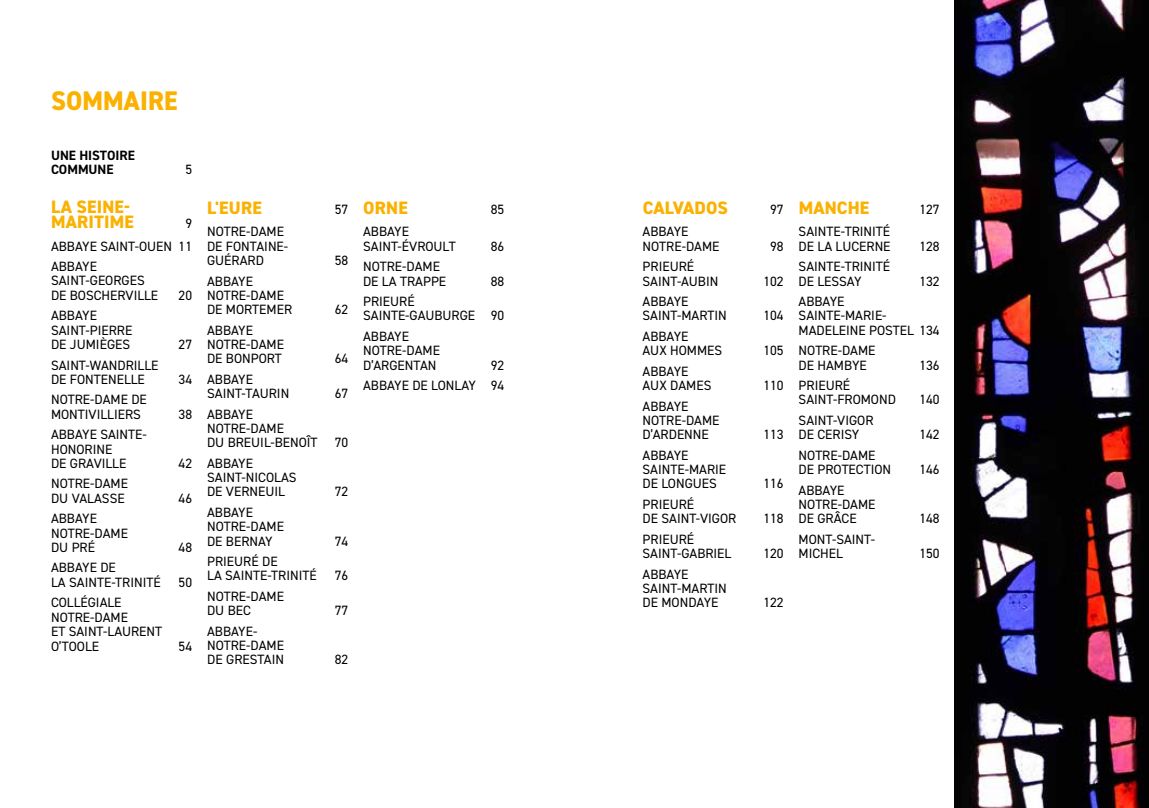
<style>
.page{position:relative;width:1149px;height:808px;background:#fff}
.page>*{position:absolute;margin:0;border:0;box-sizing:border-box;transform-origin:0 0}
.t1{font:800 27px "DIN2014";letter-spacing:.005em;color:#fab100;scale:.95 1}
.t2{font:800 18px/15px "DIN2014";letter-spacing:.01em;color:#fab100}
.t3{font:13.5px/14.2px "DIN2014";color:#000}
.t4{font:700 13.5px/14.2px "DIN2014";color:#000}
</style>
<div class="page">
<img style="left:954px;top:0;width:194px;height:808px">
<h1 class="t1" style="left:51px;top:83px;width:134px">SOMMAIRE</h1>
<p class="t4" style="left:51px;top:148px;width:85px">UNE HISTOIRE<br>COMMUNE</p>
<p class="t3" style="left:185px;top:162px;width:8px">5</p>
<h2 class="t2" style="left:51px;top:199px;width:84px">LA SEINE-<br>MARITIME</h2>
<p class="t3" style="left:51px;top:212px;width:143px;line-height:22.8px;text-align:right">9<br>ABBAYE SAINT-OUEN 11</p>
<p class="t3" style="left:51px;top:259px;width:109px">ABBAYE<br>SAINT-GEORGES<br>DE BOSCHERVILLE</p>
<p class="t3" style="left:179px;top:288px;width:15px">20</p>
<p class="t3" style="left:51px;top:308px;width:83px">ABBAYE<br>SAINT-PIERRE<br>DE JUMIÈGES</p>
<p class="t3" style="left:51px;top:357px;width:109px">SAINT-WANDRILLE<br>DE FONTENELLE</p>
<p class="t3" style="left:51px;top:392px;width:97px">NOTRE-DAME DE<br>MONTIVILLIERS</p>
<p class="t3" style="left:51px;top:427px;width:97px">ABBAYE SAINTE-<br>HONORINE<br>DE GRAVILLE</p>
<p class="t3" style="left:51px;top:476px;width:78px">NOTRE-DAME<br>DU VALASSE</p>
<p class="t3" style="left:51px;top:511px;width:78px">ABBAYE<br>NOTRE-DAME<br>DU PRÉ</p>
<p class="t3" style="left:51px;top:560px;width:111px">ABBAYE DE<br>LA SAINTE-TRINITÉ</p>
<p class="t3" style="left:51px;top:595px;width:113px">COLLÉGIALE<br>NOTRE-DAME<br>ET SAINT-LAURENT<br>O’TOOLE</p>
<p class="t3" style="left:179px;top:337px;width:15px">27</p>
<p class="t3" style="left:179px;top:372px;width:15px">34</p>
<p class="t3" style="left:179px;top:407px;width:15px">38</p>
<p class="t3" style="left:179px;top:456px;width:15px">42</p>
<p class="t3" style="left:179px;top:491px;width:15px">46</p>
<p class="t3" style="left:179px;top:540px;width:15px">48</p>
<p class="t3" style="left:179px;top:575px;width:15px">50</p>
<p class="t3" style="left:179px;top:639px;width:15px">54</p>
<h2 class="t2" style="left:207px;top:200px;width:56px">L'EURE</h2>
<p class="t3" style="left:334px;top:202px;width:15px">57</p>
<p class="t3" style="left:207px;top:224px;width:83px">NOTRE-DAME<br>DE FONTAINE-<br>GUÉRARD</p>
<p class="t3" style="left:334px;top:253px;width:15px">58</p>
<p class="t3" style="left:207px;top:273px;width:86px">ABBAYE<br>NOTRE-DAME<br>DE MORTEMER</p>
<p class="t3" style="left:207px;top:323px;width:78px">ABBAYE<br>NOTRE-DAME<br>DE BONPORT</p>
<p class="t3" style="left:207px;top:372px;width:84px">ABBAYE<br>SAINT-TAURIN</p>
<p class="t3" style="left:207px;top:407px;width:112px">ABBAYE<br>NOTRE-DAME<br>DU BREUIL-BENOÎT</p>
<p class="t3" style="left:207px;top:456px;width:91px">ABBAYE<br>SAINT-NICOLAS<br>DE VERNEUIL</p>
<p class="t3" style="left:207px;top:505px;width:78px">ABBAYE<br>NOTRE-DAME<br>DE BERNAY</p>
<p class="t3" style="left:207px;top:554px;width:111px">PRIEURÉ DE<br>LA SAINTE-TRINITÉ</p>
<p class="t3" style="left:207px;top:589px;width:78px">NOTRE-DAME<br>DU BEC</p>
<p class="t3" style="left:207px;top:624px;width:78px">ABBAYE-<br>NOTRE-DAME<br>DE GRESTAIN</p>
<p class="t3" style="left:334px;top:302px;width:15px">62</p>
<p class="t3" style="left:334px;top:351px;width:15px">64</p>
<p class="t3" style="left:334px;top:386px;width:15px">67</p>
<p class="t3" style="left:334px;top:435px;width:15px">70</p>
<p class="t3" style="left:334px;top:484px;width:15px">72</p>
<p class="t3" style="left:334px;top:533px;width:15px">74</p>
<p class="t3" style="left:334px;top:568px;width:15px">76</p>
<p class="t3" style="left:334px;top:603px;width:15px">77</p>
<p class="t3" style="left:334px;top:652px;width:15px">82</p>
<h2 class="t2" style="left:363px;top:200px;width:46px">ORNE</h2>
<p class="t3" style="left:490px;top:202px;width:15px">85</p>
<p class="t3" style="left:363px;top:224px;width:94px">ABBAYE<br>SAINT-ÉVROULT</p>
<p class="t3" style="left:490px;top:239px;width:15px">86</p>
<p class="t3" style="left:363px;top:259px;width:85px">NOTRE-DAME<br>DE LA TRAPPE</p>
<p class="t3" style="left:490px;top:273px;width:15px">88</p>
<p class="t3" style="left:363px;top:294px;width:142px">PRIEURÉ<br>SAINTE-GAUBURGE 90</p>
<p class="t3" style="left:363px;top:329px;width:78px">ABBAYE<br>NOTRE-DAME<br>D’ARGENTAN</p>
<p class="t3" style="left:363px;top:354px;width:142px;line-height:20.7px;text-align:right">92<br>ABBAYE DE LONLAY 94</p>
<h2 class="t2" style="left:642px;top:200px;width:87px">CALVADOS</h2>
<p class="t3" style="left:770px;top:202px;width:15px">97</p>
<p class="t3" style="left:642px;top:224px;width:78px">ABBAYE<br>NOTRE-DAME</p>
<p class="t3" style="left:770px;top:239px;width:15px">98</p>
<p class="t3" style="left:642px;top:259px;width:77px">PRIEURÉ<br>SAINT-AUBIN</p>
<p class="t3" style="left:642px;top:294px;width:86px">ABBAYE<br>SAINT-MARTIN</p>
<p class="t3" style="left:642px;top:329px;width:81px">ABBAYE<br>AUX HOMMES</p>
<p class="t3" style="left:642px;top:364px;width:70px">ABBAYE<br>AUX DAMES</p>
<p class="t3" style="left:642px;top:399px;width:78px">ABBAYE<br>NOTRE-DAME<br>D’ARDENNE</p>
<p class="t3" style="left:642px;top:448px;width:85px">ABBAYE<br>SAINTE-MARIE<br>DE LONGUES</p>
<p class="t3" style="left:642px;top:497px;width:95px">PRIEURÉ<br>DE SAINT-VIGOR</p>
<p class="t3" style="left:642px;top:532px;width:90px">PRIEURÉ<br>SAINT-GABRIEL</p>
<p class="t3" style="left:642px;top:567px;width:86px">ABBAYE<br>SAINT-MARTIN<br>DE MONDAYE</p>
<p class="t3" style="left:763px;top:273px;width:22px">102</p>
<p class="t3" style="left:763px;top:308px;width:22px">104</p>
<p class="t3" style="left:763px;top:343px;width:22px">105</p>
<p class="t3" style="left:763px;top:378px;width:22px">110</p>
<p class="t3" style="left:763px;top:427px;width:22px">113</p>
<p class="t3" style="left:763px;top:476px;width:22px">116</p>
<p class="t3" style="left:763px;top:511px;width:22px">118</p>
<p class="t3" style="left:763px;top:546px;width:22px">120</p>
<p class="t3" style="left:763px;top:595px;width:22px">122</p>
<h2 class="t2" style="left:798px;top:200px;width:72px">MANCHE</h2>
<p class="t3" style="left:919px;top:202px;width:22px">127</p>
<p class="t3" style="left:798px;top:224px;width:93px">SAINTE-TRINITÉ<br>DE LA LUCERNE</p>
<p class="t3" style="left:919px;top:239px;width:22px">128</p>
<p class="t3" style="left:798px;top:259px;width:93px">SAINTE-TRINITÉ<br>DE LESSAY</p>
<p class="t3" style="left:919px;top:273px;width:22px">132</p>
<p class="t3" style="left:798px;top:294px;width:142px">ABBAYE<br>SAINTE-MARIE-<br>MADELEINE POSTEL 134</p>
<p class="t3" style="left:798px;top:343px;width:78px">NOTRE-DAME<br>DE HAMBYE</p>
<p class="t3" style="left:919px;top:357px;width:22px">136</p>
<p class="t3" style="left:798px;top:378px;width:99px">PRIEURÉ<br>SAINT-FROMOND</p>
<p class="t3" style="left:798px;top:413px;width:76px">SAINT-VIGOR<br>DE CERISY</p>
<p class="t3" style="left:798px;top:448px;width:94px">NOTRE-DAME<br>DE PROTECTION</p>
<p class="t3" style="left:798px;top:483px;width:78px">ABBAYE<br>NOTRE-DAME<br>DE GRÂCE</p>
<p class="t3" style="left:798px;top:532px;width:78px">MONT-SAINT-<br>MICHEL</p>
<p class="t3" style="left:919px;top:392px;width:22px">140</p>
<p class="t3" style="left:919px;top:427px;width:22px">142</p>
<p class="t3" style="left:919px;top:462px;width:22px">146</p>
<p class="t3" style="left:919px;top:511px;width:22px">148</p>
<p class="t3" style="left:919px;top:546px;width:22px">150</p>
</div>
